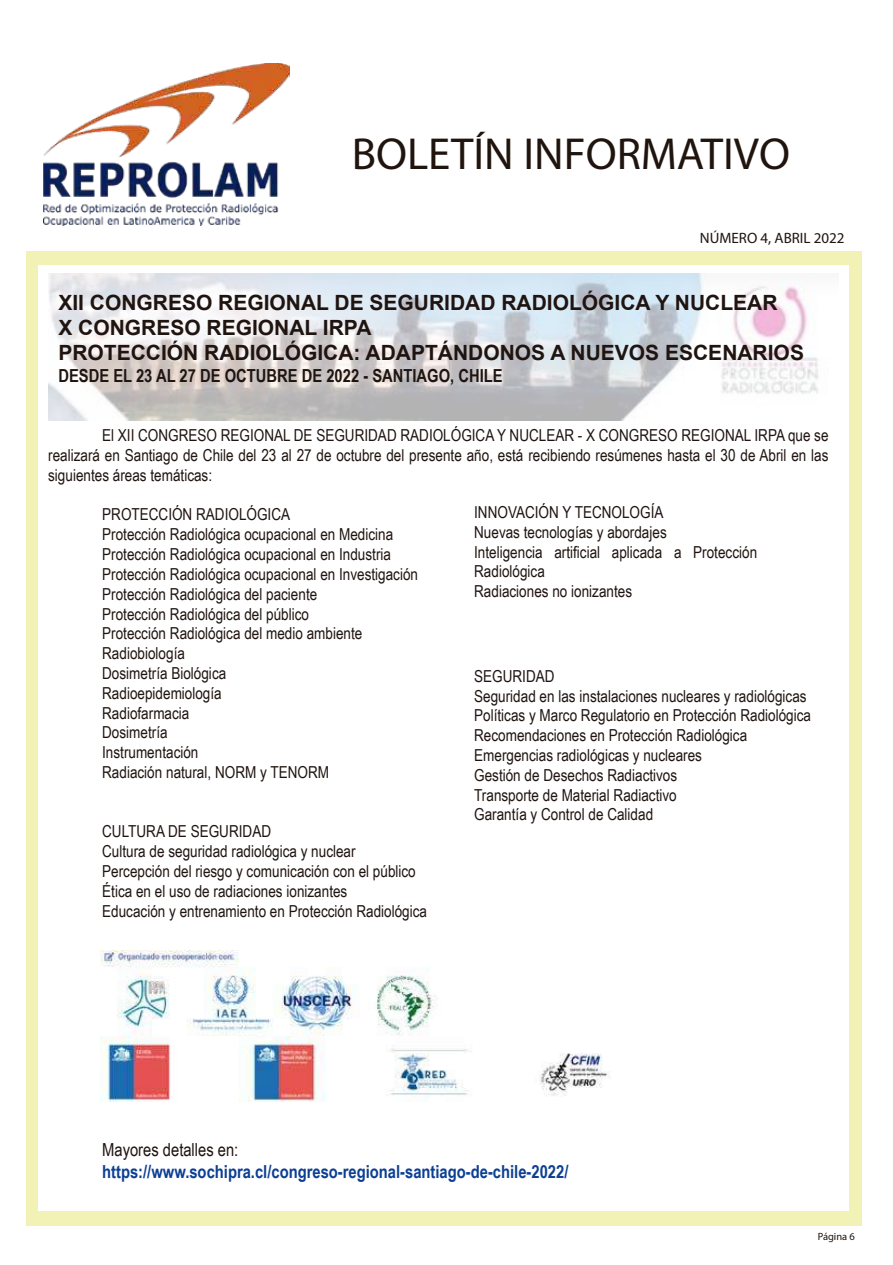
<style>
.page{position:relative;width:893px;height:1265px;background:#fff}
.page>*{position:absolute;margin:0;border:0;box-sizing:border-box;transform-origin:0 0}
.t1{font:45px "Myriad Pro";color:#20140e}
.t2{font:700 21px/25.2px "Arial";color:#1f1410}
.t3{font:700 18px "Arial Narrow";color:#0c3f93}
.t4{font:700 18px "Arial Narrow";color:#1f1410}
.t5{font:18px "Arial Narrow";color:#1f1410}
.t6{font:16.5px/19.8px "Arial Narrow";color:#1f1410}
.t7{font:15px "Myriad Pro";color:#20140e}
.t8{font:10.5px "Myriad Pro";color:#20140e}
</style>
<div class="page">
<div style="left:26px;top:50px;width:836px;height:1176px;background:#f3f2b6"></div>
<div style="left:26px;top:50px;width:836px;height:201px;background:#fff"></div>
<img style="left:43px;top:63px;width:246px;height:163px">
<div style="left:38px;top:265px;width:810px;height:945px;background:#fff"></div>
<img style="left:48px;top:273px;width:770px;height:147px">
<img style="left:101px;top:950px;width:337px;height:86px">
<img style="left:101px;top:1036px;width:510px;height:65px">
<h1 class="t1" style="left:352px;top:126px;width:440px">BOLETÍN INFORMATIVO</h1>
<p class="t7" style="left:700px;top:229px;width:146px">NÚMERO 4, ABRIL 2022</p>
<p class="t2" style="left:58px;top:290px;width:747px">XII CONGRESO REGIONAL DE SEGURIDAD RADIOLÓGICA Y NUCLEAR<br>X CONGRESO REGIONAL IRPA<br>PROTECCIÓN RADIOLÓGICA: ADAPTÁNDONOS A NUEVOS ESCENARIOS</p>
<p class="t4" style="left:58px;top:362px;width:446px">DESDE EL 23 AL 27 DE OCTUBRE DE 2022 - SANTIAGO, CHILE</p>
<p class="t6" style="left:48px;top:425px;width:782px;text-align:justify;text-indent:54px">El XII CONGRESO REGIONAL DE SEGURIDAD RADIOLÓGICA Y NUCLEAR - X CONGRESO REGIONAL IRPA que se realizará en Santiago de Chile del 23 al 27 de octubre del presente año, está recibiendo resúmenes hasta el 30 de Abril en las siguientes áreas temáticas:</p>
<p class="t6" style="left:102px;top:504px;width:317px">PROTECCIÓN RADIOLÓGICA<br>Protección Radiológica ocupacional en Medicina<br>Protección Radiológica ocupacional en Industria<br>Protección Radiológica ocupacional en Investigación<br>Protección Radiológica del paciente<br>Protección Radiológica del público<br>Protección Radiológica del medio ambiente<br>Radiobiología<br>Dosimetría Biológica<br>Radioepidemiología<br>Radiofarmacia<br>Dosimetría<br>Instrumentación<br>Radiación natural, NORM y TENORM</p>
<p class="t6" style="left:474px;top:501px;width:284px">INNOVACIÓN Y TECNOLOGÍA<br>Nuevas tecnologías y abordajes<br>Inteligencia artificial aplicada a Protección<br>Radiológica<br>Radiaciones no ionizantes</p>
<p class="t6" style="left:474px;top:665px;width:338px">SEGURIDAD<br>Seguridad en las instalaciones nucleares y radiológicas Políticas y Marco Regulatorio en Protección Radiológica Recomendaciones en Protección Radiológica Emergencias radiológicas y nucleares<br>Gestión de Desechos Radiactivos<br>Transporte de Material Radiactivo<br>Garantía y Control de Calidad</p>
<p class="t6" style="left:102px;top:821px;width:326px">CULTURA DE SEGURIDAD<br>Cultura de seguridad radiológica y nuclear Percepción del riesgo y comunicación con el público Ética en el uso de radiaciones ionizantes<br>Educación y entrenamiento en Protección Radiológica</p>
<p class="t5" style="left:102px;top:1136px;width:138px">Mayores detalles en:</p>
<p class="t3" style="left:102px;top:1157px;width:468px">https://www.sochipra.cl/congreso-regional-santiago-de-chile-2022/</p>
<p class="t8" style="left:818px;top:1229px;width:39px">Página 6</p>
</div>
